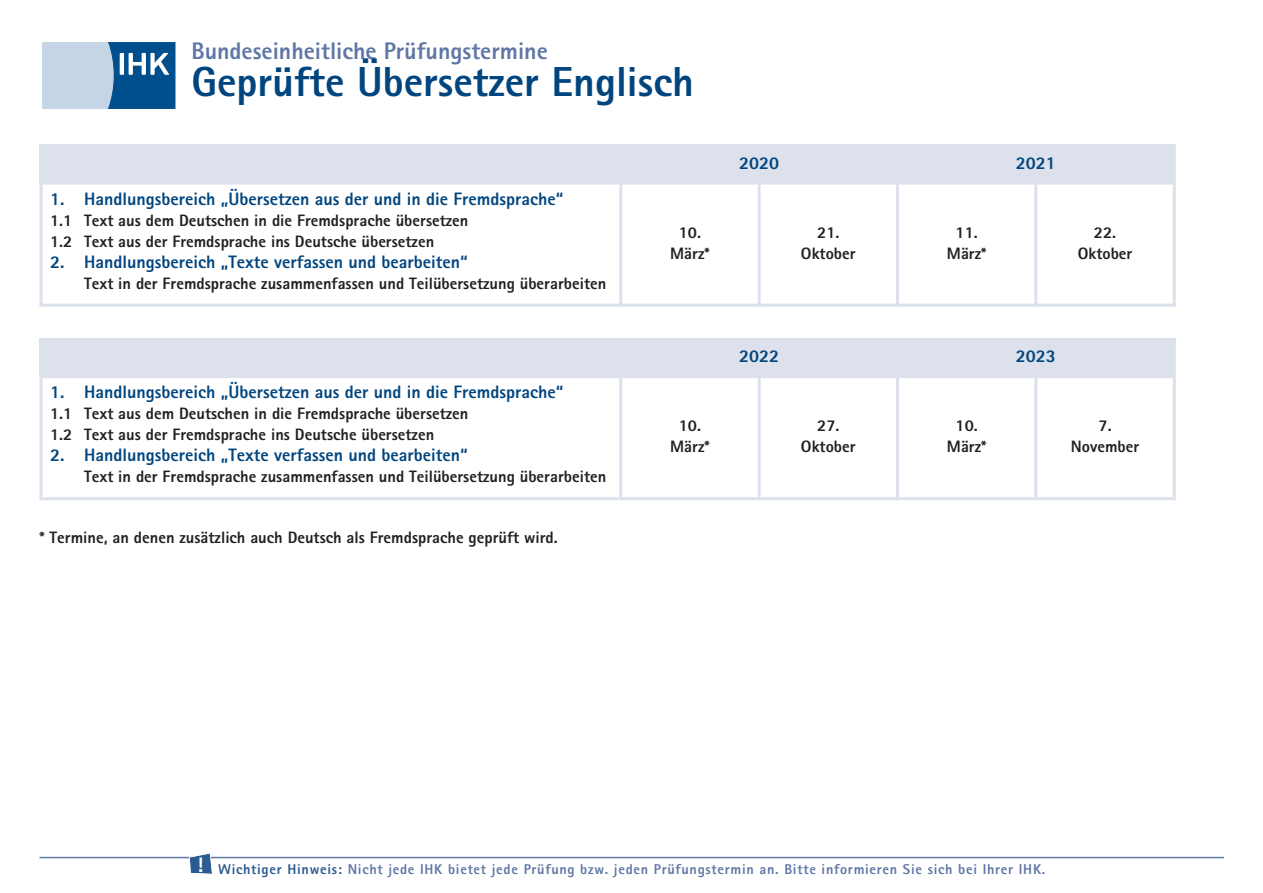
<style>
.page{position:relative;width:1263px;height:893px;background:#fff}
.page>*{position:absolute;margin:0;border:0;box-sizing:border-box;transform-origin:0 0}
.t1{font:800 42px "AT Rotis Sans Serif";color:#01457f}
.t2{font:800 24px "AT Rotis Sans Serif";color:#5f77a5}
.t3{font:800 18px "AT Rotis Sans Serif";color:#01457f}
.t4{font:800 16.5px/21px "AT Rotis Sans Serif";color:#231f20;text-align:center}
.t5{font:800 14.25px "AT Rotis Sans Serif";letter-spacing:.05em;color:#5f77a5}
.s1{color:#2a5b91}
</style>
<div class="page">
<svg style="left:42px;top:42px;width:133px;height:67px;background:#769fc1"></svg>
<hr style="left:40px;top:857px;width:1184px;height:1px;background:#5f77a5">
<svg style="left:189px;top:853px;width:24px;height:21px"></svg>
<div style="left:40px;top:145px;width:581px;height:38px;background:#dce1ec"></div>
<div style="left:621px;top:145px;width:276px;height:38px;background:#dce1ec"></div>
<div style="left:897px;top:145px;width:277px;height:38px;background:#dce1ec"></div>
<hr style="left:40px;top:145px;width:3px;height:162px;background:#dce1ec">
<hr style="left:619px;top:145px;width:3px;height:162px;background:#dce1ec">
<hr style="left:758px;top:182px;width:3px;height:125px;background:#dce1ec">
<hr style="left:896px;top:145px;width:3px;height:162px;background:#dce1ec">
<hr style="left:1034px;top:182px;width:3px;height:125px;background:#dce1ec">
<hr style="left:1173px;top:145px;width:3px;height:162px;background:#dce1ec">
<hr style="left:40px;top:182px;width:1136px;height:3px;background:#dce1ec">
<hr style="left:40px;top:304px;width:1136px;height:3px;background:#dce1ec">
<div style="left:40px;top:338px;width:581px;height:39px;background:#dce1ec"></div>
<div style="left:621px;top:338px;width:276px;height:39px;background:#dce1ec"></div>
<div style="left:897px;top:338px;width:277px;height:39px;background:#dce1ec"></div>
<hr style="left:40px;top:338px;width:3px;height:162px;background:#dce1ec">
<hr style="left:619px;top:338px;width:3px;height:162px;background:#dce1ec">
<hr style="left:758px;top:375px;width:3px;height:125px;background:#dce1ec">
<hr style="left:896px;top:338px;width:3px;height:162px;background:#dce1ec">
<hr style="left:1034px;top:375px;width:3px;height:125px;background:#dce1ec">
<hr style="left:1173px;top:338px;width:3px;height:162px;background:#dce1ec">
<hr style="left:40px;top:375px;width:1136px;height:3px;background:#dce1ec">
<hr style="left:40px;top:497px;width:1136px;height:3px;background:#dce1ec">
<h2 class="t2" style="left:191px;top:42px;width:358px">Bundeseinheitliche Prüfungstermine</h2>
<h1 class="t1" style="left:191px;top:67px;width:504px">Geprüfte Übersetzer Englisch</h1>
<p class="t3" style="left:739px;top:156px;width:42px">2020</p>
<p class="t3" style="left:1016px;top:156px;width:42px">2021</p>
<p class="t3" style="left:50px;top:192px;width:515px">1. Handlungsbereich „Übersetzen aus der und in die Fremdsprache“</p>
<p class="t4" style="left:50px;top:211px;width:420px;text-align:left">1.1 Text aus dem Deutschen in die Fremdsprache übersetzen<br>1.2 Text aus der Fremdsprache ins Deutsche übersetzen</p>
<p class="t3" style="left:50px;top:255px;width:419px">2. Handlungsbereich „Texte verfassen und bearbeiten“</p>
<p class="t4" style="left:84px;top:274px;width:524px">Text in der Fremdsprache zusammenfassen und Teilübersetzung überarbeiten</p>
<p class="t3" style="left:50px;top:386px;width:515px">1. Handlungsbereich „Übersetzen aus der und in die Fremdsprache“</p>
<p class="t4" style="left:50px;top:405px;width:420px;text-align:left">1.1 Text aus dem Deutschen in die Fremdsprache übersetzen<br>1.2 Text aus der Fremdsprache ins Deutsche übersetzen</p>
<p class="t3" style="left:50px;top:449px;width:419px">2. Handlungsbereich „Texte verfassen und bearbeiten“</p>
<p class="t4" style="left:84px;top:468px;width:524px">Text in der Fremdsprache zusammenfassen und Teilübersetzung überarbeiten</p>
<p class="t4" style="left:40px;top:529px;width:520px">* Termine, an denen zusätzlich auch Deutsch als Fremdsprache geprüft wird.</p>
<p class="t4" style="left:670px;top:223px;width:41px">10.<br>März*</p>
<p class="t4" style="left:801px;top:223px;width:56px">21.<br>Oktober</p>
<p class="t4" style="left:947px;top:223px;width:41px">11.<br>März*</p>
<p class="t4" style="left:1078px;top:223px;width:56px">22.<br>Oktober</p>
<p class="t3" style="left:739px;top:350px;width:42px">2022</p>
<p class="t3" style="left:1016px;top:350px;width:42px">2023</p>
<p class="t4" style="left:670px;top:417px;width:41px">10.<br>März*</p>
<p class="t4" style="left:801px;top:417px;width:56px">27.<br>Oktober</p>
<p class="t4" style="left:947px;top:417px;width:41px">10.<br>März*</p>
<p class="t4" style="left:1071px;top:417px;width:70px">7.<br>November</p>
<p class="t5" style="left:197px;top:864px;width:850px"><sup>!</sup> <span class="s1">Wichtiger Hinweis:</span> Nicht jede IHK bietet jede Prüfung bzw. jeden Prüfungstermin an. Bitte informieren Sie sich bei Ihrer IHK.</p>
</div>
